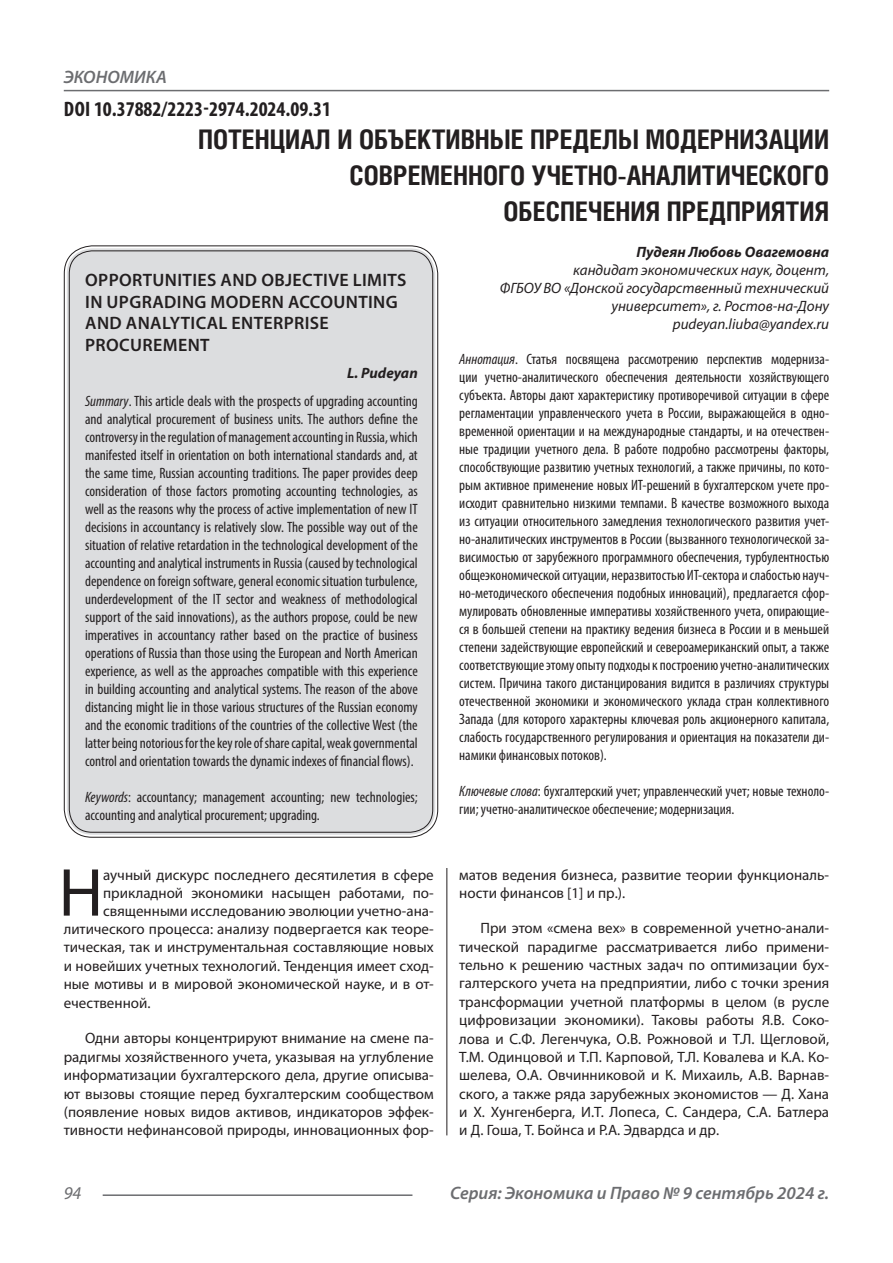
<style>
.page{position:relative;width:893px;height:1263px;background:#fff}
.page>*{position:absolute;margin:0;border:0;box-sizing:border-box;transform-origin:0 0}
.Статья_текст_первый{font:68.4px "Myriad Pro";color:#231f20}
.Статья_название{font:700 27px/36px "Helios Cond C";color:#231f20;text-align:right}
.ДОИ{font:700 condensed 21px "Myriad Pro";color:#231f20}
.Статья_название_англ{font:600 18px/21.6px "Myriad Pro";letter-spacing:.02em;color:#231f20}
.t1{font:italic 600 18px "Myriad Pro";color:#6c6d70}
.t2{font:italic 18px "Myriad Pro";color:#6c6d70}
.Статья_аннотация_тек{font:condensed 15px/18px "Myriad Pro";color:#231f20;text-align:justify}
.Статья_аннотация_анг{font:condensed 15px/18px "Myriad Pro";color:#231f20;text-align:justify}
.Статья_текст{font:15px/18.3px "Myriad Pro";color:#231f20;text-align:justify}
.Статья_текст_первый-2{font:15px "Myriad Pro";color:#231f20}
.Статья_автор_инфо{font:italic 15px/18px "Myriad Pro";color:#231f20;text-align:right}
.Статья_автор_инфо-2{font:italic 700 15px "Myriad Pro";color:#231f20}
.Статья_автор_англ{font:italic 700 15px "Myriad Pro";color:#231f20}
.s1{font-style:italic}
</style>
<div class="page">
<hr style="left:446px;top:128px;width:1px;height:1007px;background:#231f20">
<hr style="left:103px;top:1194px;width:309px;height:2px;background:#6c6d70">
<hr style="left:64px;top:90px;width:765px;height:1px;background:#6c6d70">
<div style="left:443px;top:128px;width:10px;height:740px;background:#fff"></div>
<div style="left:67px;top:248px;width:368px;height:587px;background:#dcdddf;border-radius:26px"></div>
<p class="t1" style="left:64px;top:66px;width:105px">ЭКОНОМИКА</p>
<p class="ДОИ" style="left:64px;top:96px;width:269px">DOI 10.37882/2223-2974.2024.09.31</p>
<p class="Статья_название" style="left:198px;top:121px;width:633px">ПОТЕНЦИАЛ И ОБЪЕКТИВНЫЕ ПРЕДЕЛЫ МОДЕРНИЗАЦИИ<br>СОВРЕМЕННОГО УЧЕТНО-АНАЛИТИЧЕСКОГО<br>ОБЕСПЕЧЕНИЯ ПРЕДПРИЯТИЯ</p>
<p class="Статья_автор_инфо-2" style="left:636px;top:242px;width:194px">Пудеян Любовь Овагемовна</p>
<p class="Статья_автор_инфо" style="left:500px;top:260px;width:331px">кандидат экономических наук, доцент,<br>ФГБОУ ВО «Донской государственный технический университет», г. Ростов-на-Дону</p>
<p class="Статья_автор_инфо" style="left:673px;top:314px;width:158px">pudeyan.liuba@yandex.ru</p>
<p class="Статья_аннотация_тек" style="left:459px;top:350px;width:371px"><span class="s1">Аннотация</span>. Статья посвящена рассмотрению перспектив модерниза&shy;ции учетно-аналитического обеспечения деятельности хозяйствующего субъекта. Авторы дают характеристику противоречивой ситуации в сфере регламентации управленческого учета в России, выражающейся в одно&shy;временной ориентации и на международные стандарты, и на отечествен&shy;ные традиции учетного дела. В работе подробно рассмотрены факторы, способствующие развитию учетных технологий, а также причины, по кото&shy;рым активное применение новых ИТ-решений в бухгалтерском учете про&shy;исходит сравнительно низкими темпами. В качестве возможного выхода из ситуации относительного замедления технологического развития учет&shy;но-аналитических инструментов в России (вызванного технологической за&shy;висимостью от зарубежного программного обеспечения, турбулентностью общеэкономической ситуации, неразвитостью ИТ-сектора и слабостью науч&shy;но-методического обеспечения подобных инноваций), предлагается сфор&shy;мулировать обновленные императивы хозяйственного учета, опирающие&shy;ся в большей степени на практику ведения бизнеса в России и в меньшей степени задействующие европейский и североамериканский опыт, а также соответствующие этому опыту подходы к построению учетно-аналитических систем. Причина такого дистанцирования видится в различиях структуры отечественной экономики и экономического уклада стран коллективного Запада (для которого характерны ключевая роль акционерного капитала, слабость государственного регулирования и ориентация на показатели ди&shy;намики финансовых потоков).</p>
<p class="Статья_аннотация_тек" style="left:459px;top:782px;width:371px"><span class="s1">Ключевые слова</span>: бухгалтерский учет; управленческий учет; новые техноло&shy;гии; учетно-аналитическое обеспечение; модернизация.</p>
<p class="Статья_название_англ" style="left:85px;top:269px;width:323px">OPPORTUNITIES AND OBJECTIVE LIMITS<br>IN UPGRADING MODERN ACCOUNTING<br>AND ANALYTICAL ENTERPRISE<br>PROCUREMENT</p>
<p class="Статья_автор_англ" style="left:347px;top:363px;width:72px">L. Pudeyan</p>
<p class="Статья_аннотация_анг" style="left:85px;top:392px;width:334px"><span class="s1">Summary</span>. This article deals with the prospects of upgrading accounting and analytical procurement of business units. The authors define the controversy in the regulation of management accounting in Russia, which manifested itself in orientation on both international standards and, at the same time, Russian accounting traditions. The paper provides deep consideration of those factors promoting accounting technologies, as well as the reasons why the process of active implementation of new IT decisions in accountancy is relatively slow. The possible way out of the situation of relative retardation in the technological development of the accounting and analytical instruments in Russia (caused by technological dependence on foreign software, general economic situation turbulence, underdevelopment of the IT sector and weakness of methodological support of the said innovations), as the authors propose, could be new imperatives in accountancy rather based on the practice of business operations of Russia than those using the European and North American experience, as well as the approaches compatible with this experience in building accounting and analytical systems. The reason of the above distancing might lie in those various structures of the Russian economy and the economic traditions of the countries of the collective West (the latter being notorious for the key role of share capital, weak governmental control and orientation towards the dynamic indexes of financial flows).</p>
<p class="Статья_аннотация_анг" style="left:85px;top:788px;width:334px"><span class="s1">Keywords</span>: accountancy; management accounting; new technologies; accounting and analytical procurement; upgrading.</p>
<p class="Статья_текст_первый" style="left:59px;top:850px;width:46px">Н</p>
<p class="Статья_текст_первый-2" style="left:103px;top:865px;width:332px">аучный дискурс последнего десятилетия в сфере</p>
<p class="Статья_текст_первый-2" style="left:103px;top:883px;width:332px">прикладной экономики насыщен работами, по-</p>
<p class="Статья_текст_первый-2" style="left:103px;top:901px;width:332px">священными исследованию эволюции учетно-ана-</p>
<p class="Статья_текст_первый-2" style="left:64px;top:920px;width:371px">литического процесса: анализу подвергается как теоре-</p>
<p class="Статья_текст_первый-2" style="left:64px;top:938px;width:371px">тическая, так и инструментальная составляющие новых</p>
<p class="Статья_текст_первый-2" style="left:64px;top:957px;width:371px">и новейших учетных технологий. Тенденция имеет сход-</p>
<p class="Статья_текст_первый-2" style="left:64px;top:975px;width:371px">ные мотивы и в мировой экономической науке, и в от-</p>
<p class="Статья_текст_первый-2" style="left:64px;top:993px;width:87px">ечественной.</p>
<p class="Статья_текст" style="left:64px;top:1029px;width:371px;text-indent:21px">Одни авторы концентрируют внимание на смене па&shy;радигмы хозяйственного учета, указывая на углубление информатизации бухгалтерского дела, другие описыва&shy;ют вызовы стоящие перед бухгалтерским сообществом (появление новых видов активов, индикаторов эффек&shy;тивности нефинансовой природы, инновационных фор-</p>
<p class="Статья_текст" style="left:459px;top:865px;width:371px">матов ведения бизнеса, развитие теории функциональ&shy;ности финансов [1] и пр.).</p>
<p class="Статья_текст" style="left:459px;top:919px;width:371px;text-indent:21px">При этом «смена вех» в современной учетно-анали&shy;тической парадигме рассматривается либо примени&shy;тельно к решению частных задач по оптимизации бух&shy;галтерского учета на предприятии, либо с точки зрения трансформации учетной платформы в целом (в русле цифровизации экономики). Таковы работы Я.В. Соко&shy;лова и С.Ф. Легенчука, О.В. Рожновой и Т.Л. Щегловой, Т.М. Одинцовой и Т.П. Карповой, Т.Л. Ковалева и К.А. Ко&shy;шелева, О.А. Овчинниковой и К. Михаиль, А.В. Варнав&shy;ского, а также ряда зарубежных экономистов — Д. Хана и Х. Хунгенберга, И.Т. Лопеса, С. Сандера, С.А. Батлера и Д. Гоша, Т. Бойнса и Р.А. Эдвардса и др.</p>
<p class="t2" style="left:64px;top:1182px;width:19px">94</p>
<p class="t1" style="left:450px;top:1182px;width:381px">Серия: Экономика и Право № 9 сентябрь 2024 г.</p>
</div>
